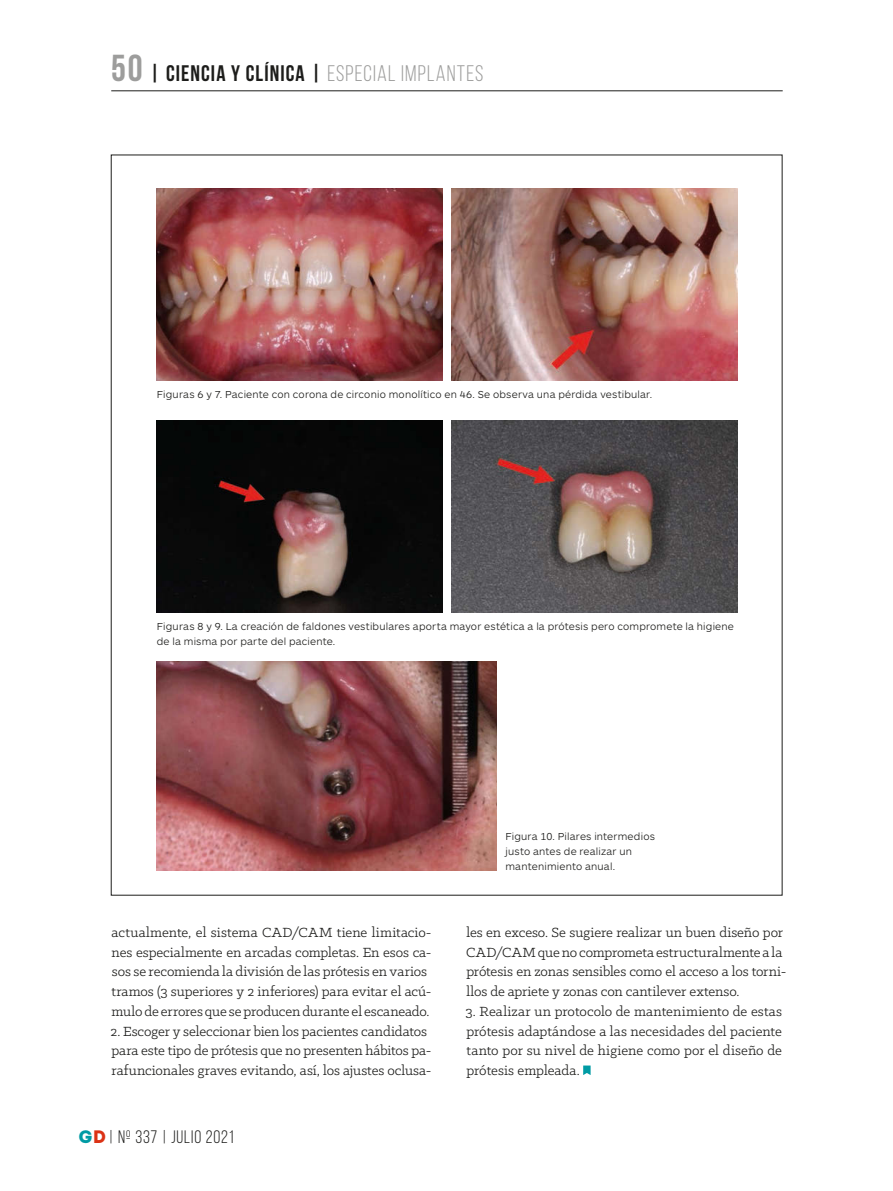
<style>
.page{position:relative;width:893px;height:1191px;background:#fff}
.page>*{position:absolute;margin:0;border:0;box-sizing:border-box;transform-origin:0 0}
.t1{font:700 22.5px "Bebas Neue";letter-spacing:.045em;color:#1d1d1b}
.t2{font:18px "Bebas Neue";letter-spacing:.05em;color:#1d1d1b}
.t3{font:15px/19.8px "Klinic Slab";letter-spacing:-.005em;color:#1d1d1b}
.t4{font:300 10.5px/15px "ARS Maquette Pro";letter-spacing:.02em;color:#1d1d1b}
.s1{font-size:37.5px;color:#9d9d9c}
.s2{font-weight:400;color:#9d9d9c}
.s3{font-family:"Intro";color:#009ba4}
.s4{font-family:"Intro";color:#db3215}
</style>
<div class="page">
<img style="left:451px;top:421px;width:286px;height:191px">
<img style="left:157px;top:421px;width:286px;height:191px">
<img style="left:157px;top:189px;width:286px;height:191px">
<img style="left:451px;top:189px;width:286px;height:191px">
<img style="left:157px;top:661px;width:340px;height:209px">
<svg style="left:583px;top:1065px;width:8px;height:10px"></svg>
<hr style="left:111px;top:91px;width:672px;height:1px;background:#1d1d1b">
<h1 class="t1" style="left:111px;top:61px;width:374px"><span class="s1">50</span> | CIENCIA Y CLÍNICA | <span class="s2">ESPECIAL IMPLANTES</span></h1>
<p class="t4" style="left:157px;top:386px;width:497px">Figuras 6 y 7. Paciente con corona de circonio monolítico en 46. Se observa una pérdida vestibular.</p>
<p class="t4" style="left:157px;top:618px;width:579px">Figuras 8 y 9. La creación de faldones vestibulares aporta mayor estética a la prótesis pero compromete la higiene de la misma por parte del paciente.</p>
<p class="t3" style="left:112px;top:922px;width:321px">actualmente, el sistema CAD/CAM tiene limitacio&shy;nes especialmente en arcadas completas. En esos ca&shy;sos se recomienda la división de las prótesis en varios tramos (3 superiores y 2 inferiores) para evitar el acú&shy;mulo de errores que se producen durante el escaneado.</p>
<p class="t3" style="left:111px;top:1020px;width:322px">2. Escoger y seleccionar bien los pacientes candidatos para este tipo de prótesis que no presenten hábitos pa&shy;rafuncionales graves evitando, así, los ajustes oclusa-</p>
<p class="t2" style="left:79px;top:1127px;width:157px"><span class="s3">g</span><span class="s4">d</span>| Nº 337 | JULIO 2021</p>
<p class="t4" style="left:505px;top:828px;width:151px">Figura 10. Pilares intermedios justo antes de realizar un mantenimiento anual.</p>
<p class="t3" style="left:466px;top:922px;width:322px">les en exceso. Se sugiere realizar un buen diseño por CAD/CAM que no comprometa estructuralmente a la prótesis en zonas sensibles como el acceso a los torni&shy;llos de apriete y zonas con cantilever extenso.</p>
<p class="t3" style="left:465px;top:1001px;width:318px;text-align:justify">3. Realizar un protocolo de mantenimiento de estas prótesis adaptándose a las necesidades del paciente tanto por su nivel de higiene como por el diseño de prótesis empleada.</p>
</div>
